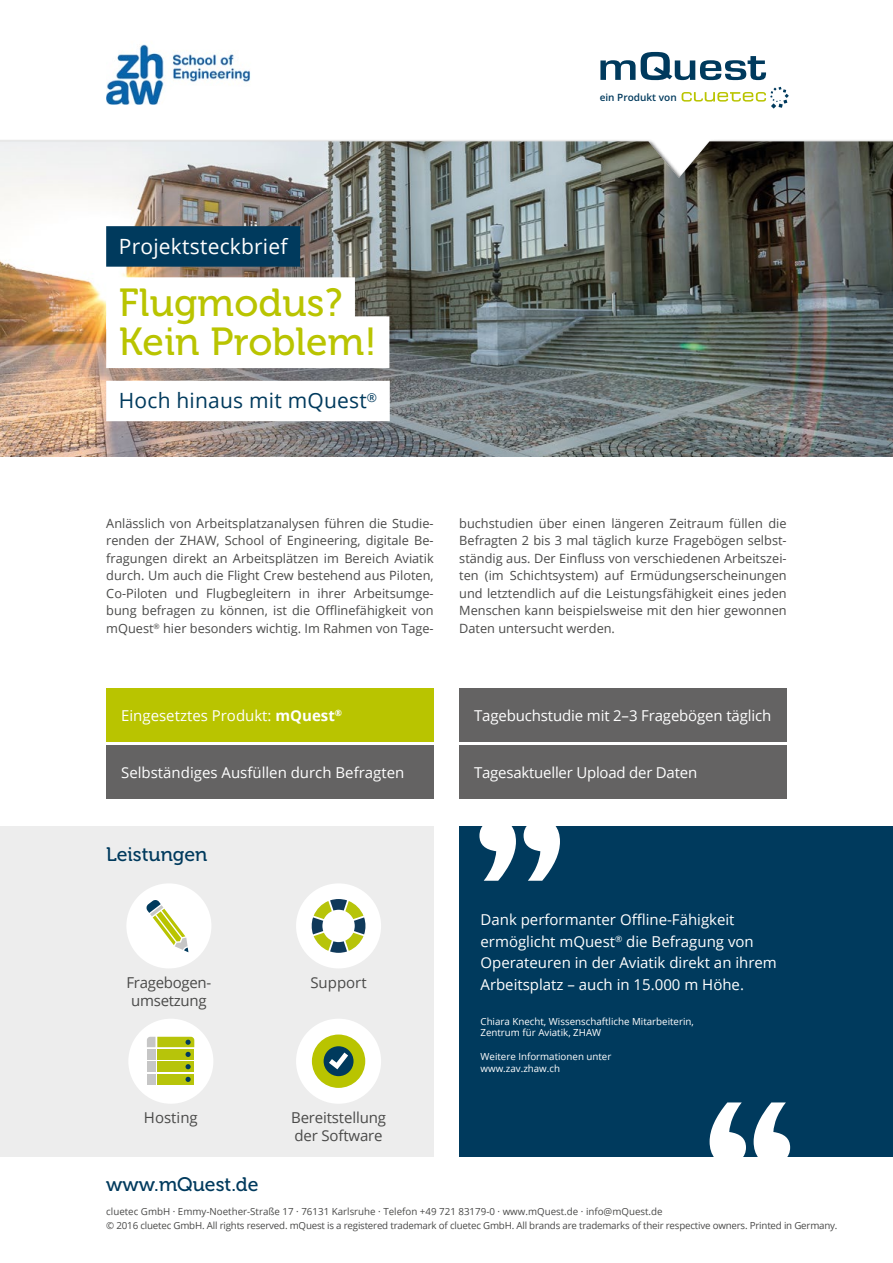
<style>
.page{position:relative;width:893px;height:1263px;background:#fff}
.page>*{position:absolute;margin:0;border:0;box-sizing:border-box;transform-origin:0 0}
.t1{font:39px/39px "Museo 500";letter-spacing:.005em;color:#b9c400}
.t2{font:21px "Open Sans";letter-spacing:.01em;color:#003a5d}
.t3{font:21px "Open Sans";letter-spacing:.01em;color:#fff}
.t4{font:19.5px "Museo 500";color:#003a5d}
.t5{font:15px/21.5px "Open Sans";color:#fff}
.t6{font:15px/17.5px "Open Sans";letter-spacing:-.01em;color:#4a4a49;text-align:center}
.t7{font:12.75px/17.5px "Open Sans";color:#4a4a49;text-align:justify}
.t8{font:600 10.05px "Open Sans";color:#003a5d}
.t9{font:9.75px/13.8px "Open Sans";letter-spacing:-.02em;color:#4a4a49}
.t10{font:9.75px/11.7px "Open Sans";color:#fff}
.s1{font-weight:700}
</style>
<div class="page">
<div style="left:0;top:826px;width:434px;height:331px;background:#ededed"></div>
<div style="left:459px;top:826px;width:434px;height:331px;background:#003a5d"></div>
<div style="left:128px;top:1019px;width:85px;height:85px;background:#fff;border-radius:50%"></div>
<div style="left:157px;top:1074px;width:37px;height:10px;background:#b7c40a"></div>
<div style="left:157px;top:1049px;width:37px;height:11px;background:#b7c40a"></div>
<div style="left:157px;top:1061px;width:37px;height:11px;background:#b7c40a"></div>
<svg style="left:186px;top:1064px;width:5px;height:5px"></svg>
<svg style="left:186px;top:1077px;width:5px;height:5px"></svg>
<div style="left:147px;top:1061px;width:9px;height:11px;background:#c6c6c6"></div>
<div style="left:147px;top:1049px;width:9px;height:11px;background:#c6c6c6"></div>
<div style="left:147px;top:1074px;width:9px;height:10px;background:#c6c6c6"></div>
<svg style="left:147px;top:1037px;width:47px;height:20px"></svg>
<div style="left:296px;top:883px;width:85px;height:85px;background:#fff;border-radius:50%"></div>
<svg style="left:311px;top:899px;width:55px;height:54px"></svg>
<div style="left:126px;top:883px;width:85px;height:85px;background:#fff;border-radius:50%"></div>
<svg style="left:146px;top:900px;width:42px;height:52px"></svg>
<img style="left:0;top:141px;width:893px;height:316px">
<div style="left:106px;top:688px;width:328px;height:53px;background:#b9c400"></div>
<div style="left:459px;top:688px;width:328px;height:53px;background:#646363"></div>
<div style="left:106px;top:746px;width:328px;height:53px;background:#646363"></div>
<div style="left:459px;top:746px;width:328px;height:53px;background:#646363"></div>
<svg style="left:479px;top:826px;width:81px;height:55px"></svg>
<svg style="left:710px;top:1102px;width:80px;height:55px"></svg>
<div style="left:106px;top:381px;width:284px;height:40px;background:#fff"></div>
<div style="left:106px;top:226px;width:194px;height:41px;background:#003a5d"></div>
<div style="left:106px;top:277px;width:249px;height:52px;background:#fff"></div>
<div style="left:106px;top:316px;width:283px;height:52px;background:#fff"></div>
<svg style="left:600px;top:52px;width:166px;height:28px"></svg>
<svg style="left:682px;top:87px;width:107px;height:21px"></svg>
<img style="left:106px;top:44px;width:145px;height:61px">
<div style="left:296px;top:1019px;width:85px;height:85px;background:#fff;border-radius:50%"></div>
<div style="left:312px;top:1034px;width:53px;height:54px;background:#b9c400;border-radius:50%"></div>
<svg style="left:324px;top:1046px;width:30px;height:30px"></svg>
<h2 class="t3" style="left:119px;top:232px;width:170px">Projektsteckbrief</h2>
<h1 class="t1" style="left:119px;top:284px;width:259px">Flugmodus?<br>Kein Problem!</h1>
<h2 class="t2" style="left:119px;top:386px;width:260px">Hoch hinaus mit mQuest<sup>®</sup></h2>
<p class="t8" style="left:600px;top:91px;width:79px">ein Produkt von</p>
<p class="t7" style="left:106px;top:514px;width:329px">Anlässlich von Arbeitsplatzanalysen führen die Studie&shy;renden der ZHAW, School of Engineering, digitale Be&shy;fragungen direkt an Arbeitsplätzen im Bereich Aviatik durch. Um auch die Flight Crew bestehend aus Piloten, Co-Piloten und Flugbegleitern in ihrer Arbeitsumge&shy;bung befragen zu können, ist die Offlinefähigkeit von mQuest<sup>®</sup> hier besonders wichtig. Im Rahmen von Tage-</p>
<p class="t7" style="left:459px;top:514px;width:329px">buchstudien über einen längeren Zeitraum füllen die Befragten 2 bis 3 mal täglich kurze Fragebögen selbst&shy;ständig aus. Der Einfluss von verschiedenen Arbeitszei&shy;ten (im Schichtsystem) auf Ermüdungserscheinungen und letztendlich auf die Leistungsfähigkeit eines jeden Menschen kann beispielsweise mit den hier gewonnen Daten untersucht werden.</p>
<p class="t5" style="left:121px;top:704px;width:222px">Eingesetztes Produkt: <span class="s1">mQuest</span><sup>®</sup></p>
<p class="t5" style="left:474px;top:704px;width:299px">Tagebuchstudie mit 2–3 Fragebögen täglich</p>
<p class="t5" style="left:121px;top:761px;width:285px">Selbständiges Ausfüllen durch Befragten</p>
<p class="t5" style="left:474px;top:761px;width:225px">Tagesaktueller Upload der Daten</p>
<h3 class="t4" style="left:106px;top:843px;width:103px">Leistungen</h3>
<p class="t6" style="left:127px;top:973px;width:86px">Fragebogen&shy;umsetzung</p>
<p class="t6" style="left:310px;top:973px;width:58px">Support</p>
<p class="t6" style="left:144px;top:1108px;width:55px">Hosting</p>
<p class="t6" style="left:291px;top:1109px;width:96px;text-align:left">Bereitstellung der Software</p>
<p class="t5" style="left:480px;top:909px;width:298px">Dank performanter Offline-Fähigkeit ermöglicht mQuest<sup>®</sup> die Befragung von Operateuren in der Aviatik direkt an ihrem Arbeitsplatz – auch in 15.000 m Höhe.</p>
<p class="t10" style="left:480px;top:1015px;width:215px">Chiara Knecht, Wissenschaftliche Mitarbeiterin,<br>Zentrum für Aviatik, ZHAW</p>
<p class="t10" style="left:480px;top:1050px;width:132px">Weitere Informationen unter www.zav.zhaw.ch</p>
<h3 class="t4" style="left:106px;top:1173px;width:154px">www.mQuest.de</h3>
<p class="t9" style="left:106px;top:1205px;width:733px">cluetec GmbH · Emmy-Noether-Straße 17 · 76131 Karlsruhe · Telefon +49 721 83179-0 · www.mQuest.de · info@mQuest.de<br>© 2016 cluetec GmbH. All rights reserved. mQuest is a registered trademark of cluetec GmbH. All brands are trademarks of their respective owners. Printed in Germany.</p>
</div>
